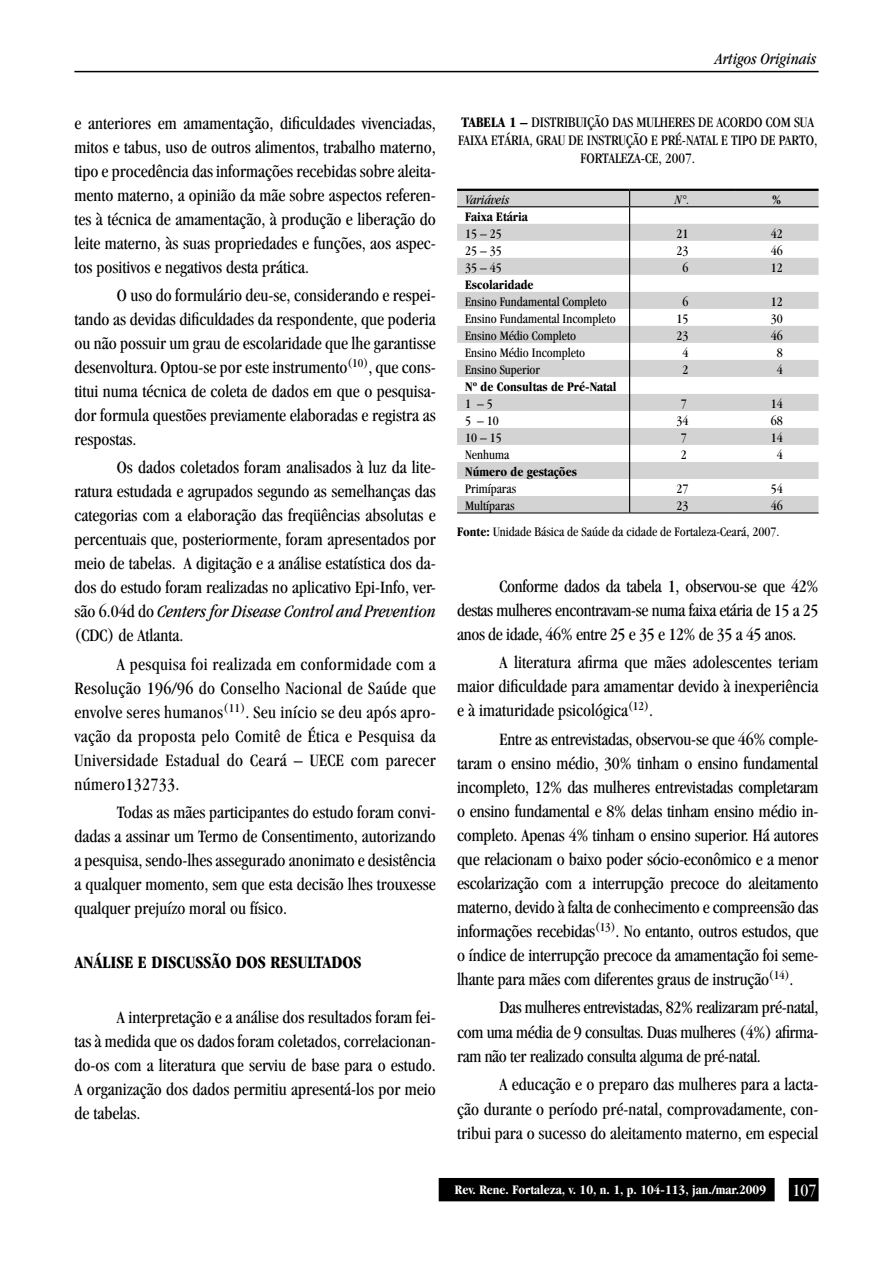
<style>
.page{position:relative;width:893px;height:1263px;background:#fff}
.page>*{position:absolute;margin:0;border:0;box-sizing:border-box;transform-origin:0 0}
.t1{font:condensed 18px/24px "Garamond";color:#000;text-align:justify}
.t2{font:700 condensed 18px "Garamond";color:#000}
.t3{font:condensed 18px "Garamond";color:#fff}
.t4{font:italic condensed 16.5px "Garamond";color:#000}
.t5{font:condensed 15px/18px "Garamond";color:#000;text-align:center}
.t6{font:condensed 13.5px/26.1px "Garamond";color:#000;text-align:right}
.t7{font:700 condensed 13.5px "Garamond";color:#000}
.t8{font:700 condensed 13.5px "Garamond";color:#fff}
.t9{font:italic condensed 13.5px "Garamond";color:#000}
.s1{font-style:italic}
.s2{font-weight:700}
</style>
<div class="page">
<hr style="left:74px;top:71px;width:745px;height:1px;background:#000">
<div style="left:439px;top:1179px;width:335px;height:21px;background:#000"></div>
<div style="left:439px;top:1178px;width:336px;height:23px;border:1px solid #000"></div>
<div style="left:789px;top:1179px;width:29px;height:21px;background:#000"></div>
<div style="left:789px;top:1178px;width:30px;height:23px;border:1px solid #000"></div>
<svg style="left:457px;top:191px;width:362px;height:322px;fill:#d3d3d3"></svg>
<hr style="left:457px;top:189px;width:173px;height:2px;background:#000">
<hr style="left:630px;top:189px;width:105px;height:2px;background:#000">
<hr style="left:735px;top:189px;width:84px;height:2px;background:#000">
<hr style="left:457px;top:206px;width:173px;height:1px;background:#000">
<hr style="left:630px;top:206px;width:105px;height:1px;background:#000">
<hr style="left:735px;top:206px;width:84px;height:1px;background:#000">
<svg style="left:629px;top:191px;width:1px;height:322px"></svg>
<hr style="left:457px;top:513px;width:173px;height:1px;background:#000">
<hr style="left:630px;top:513px;width:105px;height:1px;background:#000">
<hr style="left:735px;top:513px;width:84px;height:1px;background:#000">
<p class="t1" style="left:74px;top:112px;width:363px">e anteriores em amamentação, dificuldades vivenciadas, mitos e tabus, uso de outros alimentos, trabalho materno, tipo e procedência das informações recebidas sobre aleita&shy;mento materno, a opinião da mãe sobre aspectos referen&shy;tes à técnica de amamentação, à produção e liberação do leite materno, às suas propriedades e funções, aos aspec&shy;tos positivos e negativos desta prática.</p>
<p class="t1" style="left:74px;top:284px;width:363px;text-indent:43px">O uso do formulário deu-se, considerando e respei&shy;tando as devidas dificuldades da respondente, que poderia ou não possuir um grau de escolaridade que lhe garantisse desenvoltura. Optou-se por este instrumento<sup>(10)</sup>, que cons&shy;titui numa técnica de coleta de dados em que o pesquisa&shy;dor formula questões previamente elaboradas e registra as respostas.</p>
<p class="t1" style="left:74px;top:457px;width:363px;text-indent:43px">Os dados coletados foram analisados à luz da lite&shy;ratura estudada e agrupados segundo as semelhanças das categorias com a elaboração das freqüências absolutas e percentuais que, posteriormente, foram apresentados por meio de tabelas. A digitação e a análise estatística dos da&shy;dos do estudo foram realizadas no aplicativo Epi-Info, ver&shy;são 6.04d do <span class="s1">Centers for Disease Control and Prevention </span>(CDC) de Atlanta.</p>
<p class="t1" style="left:74px;top:653px;width:363px;text-indent:43px">A pesquisa foi realizada em conformidade com a Resolução 196/96 do Conselho Nacional de Saúde que envolve seres humanos<sup>(11)</sup>. Seu início se deu após apro&shy;vação da proposta pelo Comitê de Ética e Pesquisa da Universidade Estadual do Ceará – UECE com parecer número132733.</p>
<p class="t1" style="left:74px;top:801px;width:363px;text-indent:43px">Todas as mães participantes do estudo foram convi&shy;dadas a assinar um Termo de Consentimento, autorizando a pesquisa, sendo-lhes assegurado anonimato e desistência a qualquer momento, sem que esta decisão lhes trouxesse qualquer prejuízo moral ou físico.</p>
<p class="t2" style="left:74px;top:956px;width:288px">ANÁLISE E DISCUSSÃO DOS RESULTADOS</p>
<p class="t1" style="left:74px;top:1006px;width:363px;text-indent:43px">A interpretação e a análise dos resultados foram fei&shy;tas à medida que os dados foram coletados, correlacionan&shy;do-os com a literatura que serviu de base para o estudo.<br>A organização dos dados permitiu apresentá-los por meio de tabelas.</p>
<p class="t4" style="left:715px;top:52px;width:102px">Artigos Originais</p>
<p class="t5" style="left:458px;top:114px;width:361px"><span class="s2">TABELA 1 –</span> DISTRIBUIÇÃO DAS MULHERES DE ACORDO COM SUA<br>FAIXA ETÁRIA, GRAU DE INSTRUÇÃO E PRÉ-NATAL E TIPO DE PARTO,<br>FORTALEZA-CE, 2007.</p>
<p class="t9" style="left:465px;top:194px;width:46px">Variáveis</p>
<p class="t9" style="left:675px;top:194px;width:17px">N°.</p>
<p class="t7" style="left:772px;top:194px;width:11px">%</p>
<p class="t7" style="left:465px;top:211px;width:64px">Faixa Etária</p>
<p class="t6" style="left:465px;top:221px;width:38px">15 – 25</p>
<p class="t6" style="left:676px;top:221px;width:13px">21</p>
<p class="t6" style="left:771px;top:221px;width:13px">42</p>
<p class="t6" style="left:465px;top:238px;width:38px">25 – 35</p>
<p class="t6" style="left:676px;top:238px;width:13px">23</p>
<p class="t6" style="left:771px;top:238px;width:13px">46</p>
<p class="t6" style="left:465px;top:255px;width:38px">35 – 45</p>
<p class="t6" style="left:682px;top:255px;width:7px">6</p>
<p class="t6" style="left:771px;top:255px;width:13px">12</p>
<p class="t7" style="left:465px;top:279px;width:70px">Escolaridade</p>
<p class="t6" style="left:465px;top:289px;width:143px">Ensino Fundamental Completo</p>
<p class="t6" style="left:682px;top:289px;width:7px">6</p>
<p class="t6" style="left:771px;top:289px;width:13px">12</p>
<p class="t6" style="left:465px;top:306px;width:152px">Ensino Fundamental Incompleto</p>
<p class="t6" style="left:676px;top:306px;width:13px">15</p>
<p class="t6" style="left:771px;top:306px;width:13px">30</p>
<p class="t6" style="left:465px;top:323px;width:112px">Ensino Médio Completo</p>
<p class="t6" style="left:676px;top:323px;width:13px">23</p>
<p class="t6" style="left:771px;top:323px;width:13px">46</p>
<p class="t6" style="left:465px;top:340px;width:121px">Ensino Médio Incompleto</p>
<p class="t6" style="left:682px;top:340px;width:7px">4</p>
<p class="t6" style="left:777px;top:340px;width:7px">8</p>
<p class="t6" style="left:465px;top:357px;width:76px">Ensino Superior</p>
<p class="t6" style="left:682px;top:357px;width:7px">2</p>
<p class="t6" style="left:777px;top:357px;width:7px">4</p>
<p class="t7" style="left:465px;top:381px;width:153px">Nº de Consultas de Pré-Natal</p>
<p class="t6" style="left:465px;top:391px;width:29px">1 – 5</p>
<p class="t6" style="left:681px;top:391px;width:7px">7</p>
<p class="t6" style="left:771px;top:391px;width:13px">14</p>
<p class="t6" style="left:465px;top:408px;width:35px">5 – 10</p>
<p class="t6" style="left:676px;top:408px;width:13px">34</p>
<p class="t6" style="left:771px;top:408px;width:13px">68</p>
<p class="t6" style="left:465px;top:425px;width:38px">10 – 15</p>
<p class="t6" style="left:681px;top:425px;width:7px">7</p>
<p class="t6" style="left:771px;top:425px;width:13px">14</p>
<p class="t6" style="left:465px;top:442px;width:46px">Nenhuma</p>
<p class="t6" style="left:681px;top:442px;width:7px">2</p>
<p class="t6" style="left:777px;top:442px;width:7px">4</p>
<p class="t7" style="left:465px;top:466px;width:113px">Número de gestações</p>
<p class="t6" style="left:465px;top:476px;width:52px">Primíparas</p>
<p class="t6" style="left:676px;top:476px;width:13px">27</p>
<p class="t6" style="left:771px;top:476px;width:13px">54</p>
<p class="t6" style="left:465px;top:493px;width:51px">Multíparas</p>
<p class="t6" style="left:676px;top:493px;width:13px">23</p>
<p class="t6" style="left:457px;top:493px;width:327px">46<br><span class="s2">Fonte:</span> Unidade Básica de Saúde da cidade de Fortaleza-Ceará, 2007.</p>
<p class="t1" style="left:457px;top:575px;width:363px;text-indent:43px">Conforme dados da tabela 1, observou-se que 42% destas mulheres encontravam-se numa faixa etária de 15 a 25 anos de idade, 46% entre 25 e 35 e 12% de 35 a 45 anos.</p>
<p class="t1" style="left:457px;top:652px;width:363px;text-indent:43px">A literatura afirma que mães adolescentes teriam maior dificuldade para amamentar devido à inexperiência e à imaturidade psicológica<sup>(12)</sup>.</p>
<p class="t1" style="left:457px;top:728px;width:363px;text-indent:43px">Entre as entrevistadas, observou-se que 46% comple&shy;taram o ensino médio, 30% tinham o ensino fundamental incompleto, 12% das mulheres entrevistadas completaram o ensino fundamental e 8% delas tinham ensino médio in&shy;completo. Apenas 4% tinham o ensino superior. Há autores que relacionam o baixo poder sócio-econômico e a menor escolarização com a interrupção precoce do aleitamento materno, devido à falta de conhecimento e compreensão das informações recebidas<sup>(13)</sup>. No entanto, outros estudos, que o índice de interrupção precoce da amamentação foi seme&shy;lhante para mães com diferentes graus de instrução<sup>(14)</sup>.</p>
<p class="t1" style="left:457px;top:996px;width:363px;text-indent:43px">Das mulheres entrevistadas, 82% realizaram pré-natal, com uma média de 9 consultas. Duas mulheres (4%) afirma&shy;ram não ter realizado consulta alguma de pré-natal.</p>
<p class="t1" style="left:457px;top:1073px;width:363px;text-indent:43px">A educação e o preparo das mulheres para a lacta&shy;ção durante o período pré-natal, comprovadamente, con&shy;tribui para o sucesso do aleitamento materno, em especial</p>
<p class="t8" style="left:455px;top:1184px;width:313px">Rev. Rene. Fortaleza, v. 10, n. 1, p. 104-113, jan./mar.2009</p>
<p class="t3" style="left:792px;top:1183px;width:25px">107</p>
</div>
